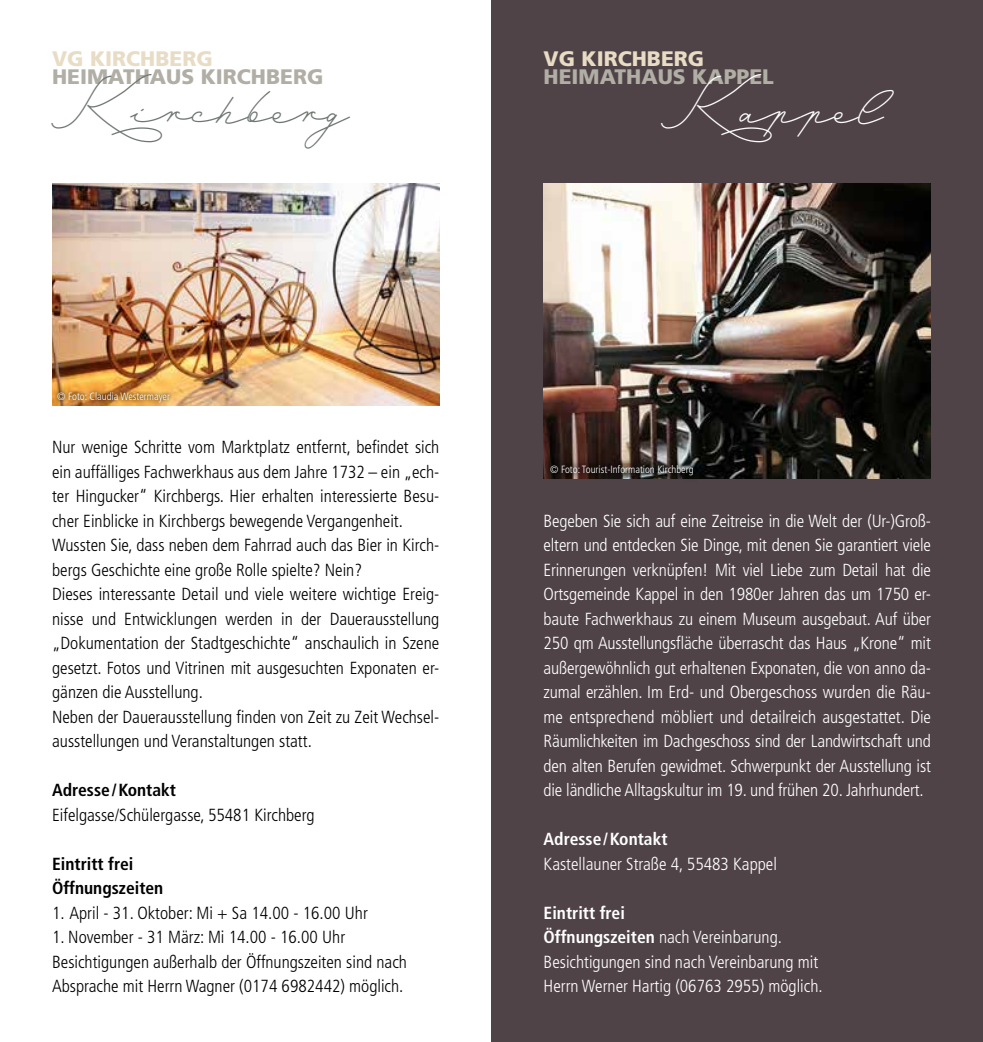
<style>
.page{position:relative;width:983px;height:1042px;background:#fff}
.page>*{position:absolute;margin:0;border:0;box-sizing:border-box;transform-origin:0 0}
.t1{font:47.77px "Mina";letter-spacing:-.005em;color:#6f7671}
.t2{font:47.77px "Mina";color:#fff}
.t3{font:900 21px "Frutiger";color:#b1aea5}
.t4{font:900 21px "Frutiger";color:#e8dcc5}
.t5{font:300 condensed 17.5px/24.5px "Frutiger";color:#000}
.t6{font:300 condensed 17.5px/24.5px "Frutiger";color:#fff;text-align:justify}
.t7{font:700 condensed 17.5px/24.5px "Frutiger";color:#000}
.t8{font:700 condensed 17.5px "Frutiger";color:#fff}
.t9{font:300 condensed 10.5px "Frutiger";color:#fff}
.s1{font-weight:700}
</style>
<div class="page">
<div style="left:491px;top:0;width:491px;height:1042px;background:#504347"></div>
<img style="left:543px;top:184px;width:387px;height:295px">
<img style="left:52px;top:184px;width:387px;height:221px">
<svg style="left:54px;top:388px;width:120px;height:18px;background:#c78a3d"></svg>
<div style="left:542px;top:456px;width:159px;height:27px;background:#000;opacity:.75"></div>
<p class="t4" style="left:52px;top:46px;width:162px">VG KIRCHBERG</p>
<p class="t3" style="left:52px;top:64px;width:273px">HEIMATHAUS KIRCHBERG</p>
<h1 class="t1" style="left:52px;top:77px;width:324px">Kirchberg</h1>
<p class="t9" style="left:57px;top:390px;width:114px">© Foto: Claudia Westermayer</p>
<p class="t5" style="left:52px;top:435px;width:388px">Nur wenige Schritte vom Marktplatz entfernt, befindet sich ein auffälliges Fachwerkhaus aus dem Jahre 1732 – ein „ech&shy;ter Hingucker“ Kirchbergs. Hier erhalten interessierte Besu&shy;cher Einblicke in Kirchbergs bewegende Vergangenheit.<br>Wussten Sie, dass neben dem Fahrrad auch das Bier in Kirch&shy;bergs Geschichte eine große Rolle spielte? Nein?<br>Dieses interessante Detail und viele weitere wichtige Ereig&shy;nisse und Entwicklungen werden in der Dauerausstellung „Dokumentation der Stadtgeschichte“ anschaulich in Szene gesetzt. Fotos und Vitrinen mit ausgesuchten Exponaten er&shy;gänzen die Ausstellung.<br>Neben der Dauerausstellung finden von Zeit zu Zeit Wechsel&shy;ausstellungen und Veranstaltungen statt.</p>
<p class="t7" style="left:52px;top:778px;width:125px">Adresse/Kontakt</p>
<p class="t5" style="left:52px;top:803px;width:264px">Eifelgasse/Schülergasse, 55481 Kirchberg</p>
<p class="t7" style="left:52px;top:851px;width:113px">Eintritt frei<br>Öffnungszeiten</p>
<p class="t5" style="left:52px;top:901px;width:317px">1. April - 31. Oktober: Mi + Sa 14.00 - 16.00 Uhr</p>
<p class="t5" style="left:52px;top:925px;width:356px">1. November - 31 März: Mi 14.00 - 16.00 Uhr<br>Besichtigungen außerhalb der Öffnungszeiten sind nach<br>Absprache mit Herrn Wagner (0174 6982442) möglich.</p>
<p class="t4" style="left:543px;top:46px;width:162px">VG KIRCHBERG</p>
<p class="t3" style="left:543px;top:64px;width:232px">HEIMATHAUS KAPPEL</p>
<h1 class="t2" style="left:661px;top:77px;width:223px">Kappel</h1>
<p class="t9" style="left:550px;top:463px;width:145px">© Foto: Tourist-Information Kirchberg</p>
<p class="t6" style="left:543px;top:509px;width:388px">Begeben Sie sich auf eine Zeitreise in die Welt der (Ur-)Groß&shy;eltern und entdecken Sie Dinge, mit denen Sie garantiert viele Erinnerungen verknüpfen! Mit viel Liebe zum Detail hat die Ortsgemeinde Kappel in den 1980er Jahren das um 1750 er&shy;baute Fachwerkhaus zu einem Museum ausgebaut. Auf über 250 qm Ausstellungsfläche überrascht das Haus „Krone“ mit außergewöhnlich gut erhaltenen Exponaten, die von anno da&shy;zumal erzählen. Im Erd- und Obergeschoss wurden die Räu&shy;me entsprechend möbliert und detailreich ausgestattet. Die Räumlichkeiten im Dachgeschoss sind der Landwirtschaft und den alten Berufen gewidmet. Schwerpunkt der Ausstellung ist die ländliche Alltagskultur im 19. und frühen 20. Jahrhundert.</p>
<p class="t8" style="left:543px;top:829px;width:125px">Adresse/Kontakt</p>
<p class="t6" style="left:543px;top:852px;width:235px">Kastellauner Straße 4, 55483 Kappel</p>
<p class="t6" style="left:543px;top:901px;width:280px;text-align:left"><span class="s1">Eintritt frei<br>Öffnungszeiten</span> nach Vereinbarung.<br>Besichtigungen sind nach Vereinbarung mit Herrn Werner Hartig (06763 2955) möglich.</p>
</div>
